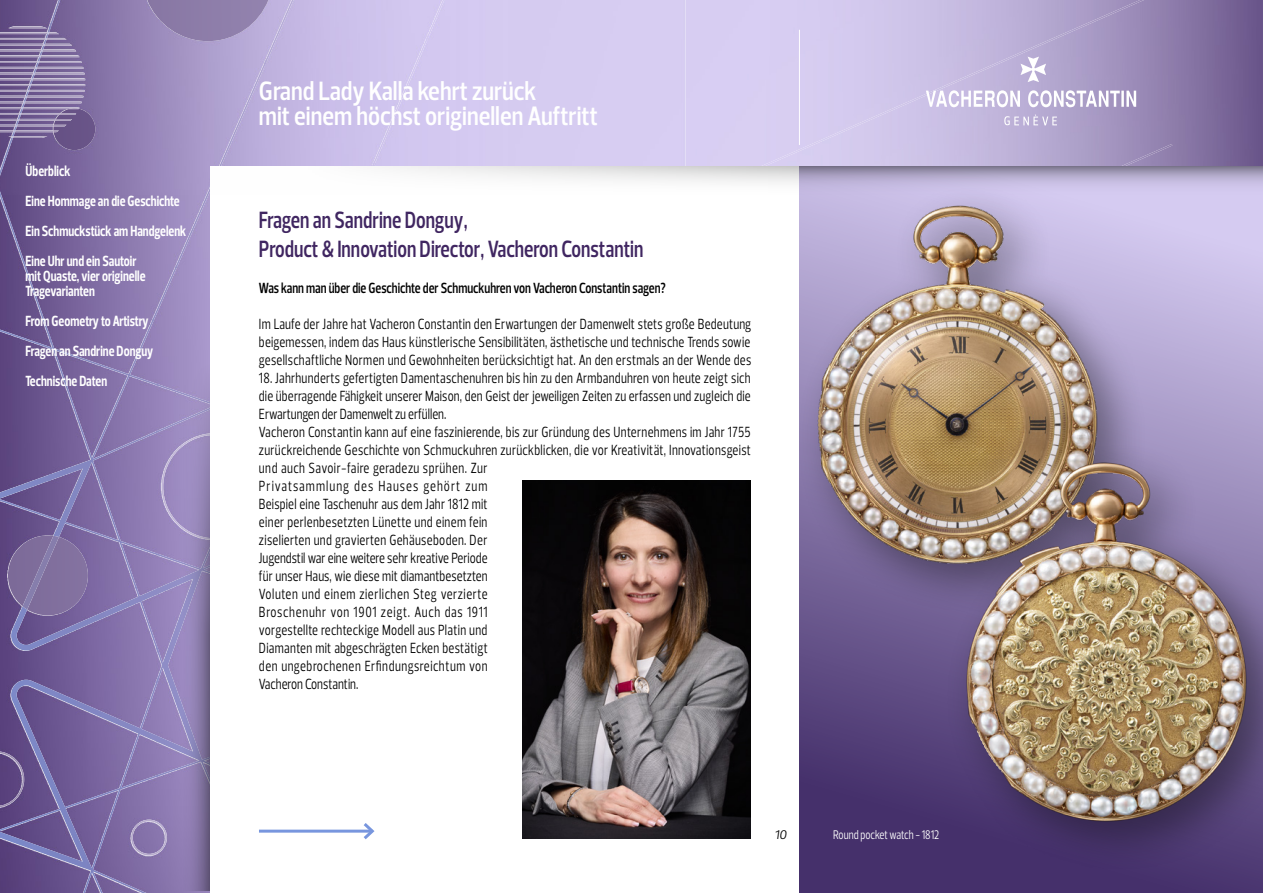
<style>
.page{position:relative;width:1263px;height:893px;background:#fff}
.page>*{position:absolute;margin:0;border:0;box-sizing:border-box;transform-origin:0 0}
.t1{font:600 27px/25.5px "Prelo Condensed";color:#fff}
.t2{font:600 24px "Prelo Condensed";color:#402661;scale:.9 1}
.t3{font:15px/18px "Prelo Condensed";letter-spacing:.02em;color:#000;text-align:justify;scale:.9 1}
.t4{font:700 15px/30px "Prelo Condensed";color:#fff;scale:.9 1}
.t5{font:600 15px "Prelo Condensed";color:#000;scale:.9 1}
.t6{font:12.75px "Prelo Condensed";color:#fff;scale:.9 1}
.t7{font:italic 12.75px "Prelo";color:#000}
</style>
<div class="page">
<img style="left:0;top:0;width:685px;height:820px">
<img style="left:0;top:586px;width:158px;height:307px">
<img style="left:156px;top:855px;width:54px;height:38px">
<img style="left:156px;top:541px;width:7px;height:248px">
<img style="left:49px;top:319px;width:109px;height:269px">
<img style="left:0;top:474px;width:51px;height:45px">
<img style="left:156px;top:384px;width:7px;height:49px">
<img style="left:0;top:21px;width:51px;height:328px">
<img style="left:152px;top:266px;width:11px;height:55px">
<img style="left:175px;top:182px;width:35px;height:8px">
<img style="left:329px;top:160px;width:43px;height:6px">
<img style="left:210px;top:58px;width:56px;height:108px">
<div style="left:372px;top:33px;width:56px;height:133px;background:#d1c6ef"></div>
<img style="left:264px;top:0;width:30px;height:67px">
<img style="left:49px;top:0;width:11px;height:32px">
<img style="left:426px;top:0;width:18px;height:42px">
<img style="left:131px;top:820px;width:32px;height:35px">
<img style="left:0;top:751px;width:24px;height:57px">
<img style="left:8px;top:535px;width:80px;height:80px">
<img style="left:23px;top:536px;width:36px;height:74px">
<img style="left:53px;top:109px;width:42px;height:41px">
<img style="left:0;top:67px;width:84px;height:2px">
<img style="left:0;top:73px;width:85px;height:2px">
<img style="left:0;top:79px;width:85px;height:1px">
<img style="left:0;top:84px;width:85px;height:2px">
<img style="left:0;top:90px;width:85px;height:2px">
<img style="left:0;top:96px;width:84px;height:2px">
<img style="left:0;top:102px;width:82px;height:1px">
<img style="left:0;top:107px;width:11px;height:2px">
<img style="left:0;top:113px;width:11px;height:2px">
<img style="left:0;top:119px;width:11px;height:2px">
<img style="left:8px;top:27px;width:39px;height:1px">
<img style="left:0;top:32px;width:11px;height:2px">
<img style="left:0;top:38px;width:11px;height:2px">
<img style="left:0;top:44px;width:11px;height:2px">
<img style="left:0;top:61px;width:82px;height:2px">
<svg style="left:11px;top:32px;width:68px;height:106px;background:#8a7aa5"></svg>
<img style="left:147px;top:0;width:121px;height:41px">
<img style="left:685px;top:0;width:578px;height:166px">
<img style="left:711px;top:0;width:461px;height:166px">
<svg style="left:163px;top:190px;width:47px;height:701px;background:#9787ba"></svg>
<div style="left:210px;top:166px;width:1053px;height:727px;background:#fff"></div>
<svg style="left:385px;top:166px;width:327px;height:16px"></svg>
<hr style="left:799px;top:30px;width:1px;height:115px;background:#fff">
<hr style="left:259px;top:830px;width:113px;height:3px;background:#7896de">
<svg style="left:360px;top:823px;width:15px;height:17px"></svg>
<svg style="left:799px;top:214px;width:464px;height:679px;background:#756498"></svg>
<svg style="left:1203px;top:166px;width:60px;height:48px;background:#c3badd"></svg>
<img style="left:712px;top:44px;width:491px;height:677px">
<img style="left:859px;top:301px;width:404px;height:592px">
<img style="left:522px;top:480px;width:229px;height:358px">
<p class="t4" style="left:26px;top:156px;width:180px">Überblick<br>Eine Hommage an die Geschichte<br>Ein Schmuckstück am Handgelenk<br>Eine Uhr und ein Sautoir</p>
<p class="t4" style="left:26px;top:269px;width:135px;line-height:15px">mit Quaste, vier originelle<br>Tragevarianten</p>
<p class="t4" style="left:26px;top:306px;width:143px">From Geometry to Artistry<br>Fragen an Sandrine Donguy<br>Technische Daten</p>
<h1 class="t1" style="left:259px;top:78px;width:340px">Grand Lady Kalla kehrt zurück<br>mit einem höchst originellen Auftritt</h1>
<p class="t2" style="left:259px;top:205px;width:233px">Fragen an Sandrine Donguy,</p>
<p class="t2" style="left:259px;top:234px;width:429px">Product &amp; Innovation Director, Vacheron Constantin</p>
<p class="t5" style="left:259px;top:279px;width:454px">Was kann man über die Geschichte der Schmuckuhren von Vacheron Constantin sagen?</p>
<p class="t3" style="left:259px;top:315px;width:548px">Im Laufe der Jahre hat Vacheron Constantin den Erwartungen der Damenwelt stets große Bedeutung beigemessen, indem das Haus künstlerische Sensibilitäten, ästhetische und technische Trends sowie gesellschaftliche Normen und Gewohnheiten berücksichtigt hat. An den erstmals an der Wende des</p>
<p class="t3" style="left:259px;top:369px;width:548px">18. Jahrhunderts gefertigten Damentaschenuhren bis hin zu den Armbanduhren von heute zeigt sich die überragende Fähigkeit unserer Maison, den Geist der jeweiligen Zeiten zu erfassen und zugleich die Erwartungen der Damenwelt zu erfüllen.</p>
<p class="t3" style="left:259px;top:423px;width:548px;text-align:left">Vacheron Constantin kann auf eine faszinierende, bis zur Gründung des Unternehmens im Jahr 1755 zurückreichende Geschichte von Schmuckuhren zurückblicken, die vor Kreativität, Innovationsgeist und auch Savoir-faire geradezu sprühen. Zur<br>Privatsammlung des Hauses gehört zum<br>Beispiel eine Taschenuhr aus dem Jahr 1812 mit<br>einer perlenbesetzten Lünette und einem fein<br>ziselierten und gravierten Gehäuseboden. Der<br>Jugendstil war eine weitere sehr kreative Periode<br>für unser Haus, wie diese mit diamantbesetzten<br>Voluten und einem zierlichen Steg verzierte<br>Broschenuhr von 1901 zeigt. Auch das 1911<br>vorgestellte rechteckige Modell aus Platin und<br>Diamanten mit abgeschrägten Ecken bestätigt<br>den ungebrochenen Erfindungsreichtum von<br>Vacheron Constantin.</p>
<p class="t7" style="left:774px;top:826px;width:14px">10</p>
<p class="t6" style="left:833px;top:827px;width:119px">Round pocket watch - 1812</p>
</div>
